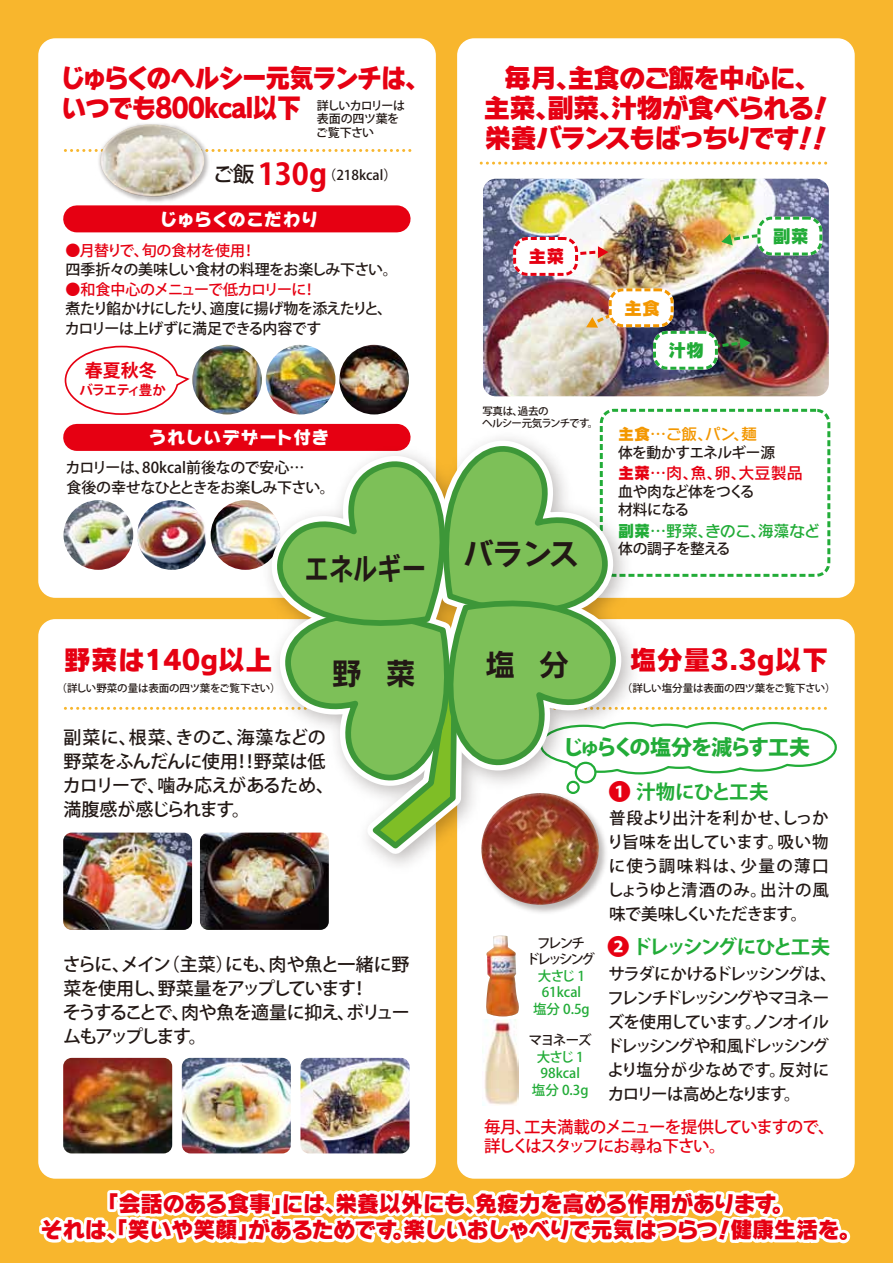
<style>
.page{position:relative;width:893px;height:1263px;background:#f8b62d}
.page>*{position:absolute;margin:0;border:0;box-sizing:border-box;transform-origin:0 0}
.t1{font:30.6px "Rodin Wanpaku Pro B";letter-spacing:-.03em;color:#221815}
.t2{font:30.6px "Rodin Wanpaku Pro B";letter-spacing:-.03em;color:#221815;scale:.8 1}
.t3{font:27px/29.8px "Rodin Wanpaku Pro EB";letter-spacing:-.055em;color:#e60012;text-align:center}
.t4{font:27px/29.8px "Rodin Wanpaku Pro EB";letter-spacing:-.055em;color:#e60012;scale:.94 1}
.t5{font:27px "Rodin Wanpaku Pro EB";color:#e60012}
.t6{font:22.5px/26.4px "Rodin Wanpaku Pro EB";letter-spacing:-.035em;color:#e60012;text-align:center}
.t7{font:800 21px "Koz Go Pro";letter-spacing:-.075em;color:#22ac38}
.t8{font:700 19.5px "Koz Go Pro";letter-spacing:-.085em;color:#22ac38}
.t9{font:700 19.5px "Koz Go Pro";letter-spacing:-.02em;color:#22ac38}
.t10{font:500 18px/24px "Koz Go Pro";letter-spacing:-.085em;color:#221815}
.t11{font:500 18px/24px "Koz Go Pro";letter-spacing:-.05em;color:#221815}
.t12{font:18px "Rodin Wanpaku Pro EB";color:#fff}
.t13{font:18px "Rodin Wanpaku Pro EB";letter-spacing:-.025em;color:#fff}
.t14{font:18px "Rodin Wanpaku Pro EB";color:#22ac38}
.t15{font:700 18px "Koz Go Pro";color:#e60012}
.t16{font:18px "Rodin Wanpaku Pro EB";color:#e60012}
.t17{font:18px "Rodin Wanpaku Pro EB";color:#f39700}
.t18{font:500 16.5px/24px "Koz Go Pro";letter-spacing:-.095em;color:#221815}
.t19{font:500 16.5px/24px "Koz Go Pro";letter-spacing:-.065em;color:#221815;text-align:justify}
.t20{font:500 16.5px/19.5px "Koz Go Pro";letter-spacing:-.07em;color:#e60012}
.t21{font:16.05px "Rodin Wanpaku Pro DB";letter-spacing:-.04em;color:#22ac38}
.t22{font:16.05px "Rodin Wanpaku Pro DB";color:#e60012}
.t23{font:16.05px "Rodin Wanpaku Pro DB";color:#f39700}
.t24{font:500 15px/19.5px "Koz Go Pro";letter-spacing:-.03em;color:#221815}
.t25{font:500 15px "Koz Go Pro";letter-spacing:-.01em;color:#221815}
.t26{font:500 15px "Koz Go Pro";letter-spacing:-.07em;color:#e60012}
.t27{font:500 15px "Koz Go Pro";letter-spacing:-.045em;color:#e60012}
.t28{font:500 14.7px/18.8px "Koz Go Pro";letter-spacing:-.04em;color:#221815}
.t29{font:500 13.5px/16.5px "Koz Go Pro";color:#22ac38;text-align:center}
.t30{font:500 13.5px "Koz Go Pro";color:#221815}
.t31{font:500 13.5px/16.5px "Koz Go Pro";letter-spacing:-.17em;color:#221815;text-align:center}
.t32{font:700 13.5px "Koz Go Pro";letter-spacing:-.09em;color:#e60012}
.t33{font:500 13.5px "Koz Go Pro";letter-spacing:-.11em;color:#221815}
.t34{font:500 12px/13.5px "Koz Go Pro";letter-spacing:-.04em;color:#221815}
.t35{font:500 10.5px "Koz Go Pro";letter-spacing:-.01em;color:#221815}
.t36{font:500 10.5px "Koz Go Pro";letter-spacing:-.03em;color:#221815}
.t37{font:500 10.5px/12px "Koz Go Pro";letter-spacing:-.05em;color:#221815}
.s1{font-size:21.45px}
.s2{font-weight:700;font-size:29.85px;color:#e60012}
.s3{font-family:"Rodin Wanpaku Pro EB"}
.s4{font-weight:500;font-size:22.5px;color:#e60012}
</style>
<div class="page">
<div style="left:38px;top:38px;width:398px;height:560px;background:#fff;border-radius:17px"></div>
<div style="left:457px;top:619px;width:398px;height:560px;background:#fff;border-radius:17px"></div>
<div style="left:457px;top:38px;width:398px;height:560px;background:#fff;border-radius:17px"></div>
<div style="left:38px;top:619px;width:398px;height:560px;background:#fff;border-radius:17px"></div>
<img style="left:483px;top:179px;width:346px;height:158px">
<img style="left:485px;top:1020px;width:32px;height:29px">
<img style="left:486px;top:948px;width:33px;height:68px">
<img style="left:457px;top:881px;width:117px;height:67px">
<img style="left:481px;top:881px;width:118px;height:24px">
<img style="left:200px;top:867px;width:129px;height:63px">
<svg style="left:65px;top:149px;width:296px;height:3px"></svg>
<img style="left:96px;top:149px;width:115px;height:53px">
<img style="left:100px;top:124px;width:109px;height:74px">
<svg style="left:481px;top:162px;width:347px;height:3px"></svg>
<svg style="left:38px;top:1049px;width:815px;height:195px"></svg>
<svg style="left:721px;top:232px;width:36px;height:13px"></svg>
<svg style="left:586px;top:295px;width:80px;height:33px"></svg>
<svg style="left:577px;top:246px;width:31px;height:22px"></svg>
<div style="left:759px;top:218px;width:62px;height:36px;background:#fff;border-radius:13px"></div>
<div style="left:757px;top:217px;width:65px;height:38px;border:3px dashed #22ac38;border-radius:13px"></div>
<div style="left:515px;top:238px;width:62px;height:36px;background:#fff;border-radius:13px"></div>
<div style="left:513px;top:237px;width:65px;height:39px;border:3px dashed #e60012;border-radius:13px"></div>
<div style="left:610px;top:290px;width:62px;height:36px;background:#fff;border-radius:13px"></div>
<div style="left:609px;top:288px;width:65px;height:39px;border:3px dashed #f39700;border-radius:13px"></div>
<div style="left:654px;top:332px;width:62px;height:36px;background:#fff;border-radius:13px"></div>
<div style="left:653px;top:331px;width:65px;height:39px;border:3px dashed #22ac38;border-radius:13px"></div>
<div style="left:77px;top:205px;width:320px;height:27px;background:#e60012"></div>
<img style="left:63px;top:838px;width:129px;height:92px">
<img style="left:63px;top:1058px;width:109px;height:95px">
<img style="left:182px;top:1058px;width:109px;height:95px">
<img style="left:300px;top:1058px;width:109px;height:95px">
<svg style="left:763px;top:730px;width:72px;height:35px"></svg>
<img style="left:253px;top:867px;width:352px;height:14px">
<svg style="left:361px;top:149px;width:51px;height:84px"></svg>
<img style="left:64px;top:337px;width:766px;height:530px">
<h2 class="t4" style="left:60px;top:62px;width:395px">じゅらくのヘルシー元気ランチは、いつでも800kcal以下</h2>
<p class="t34" style="left:316px;top:99px;width:91px">詳しいカロリーは表面の四ツ葉をご覧下さい</p>
<p class="t30" style="left:212px;top:167px;width:186px"><span class="s1">ご飯</span> <span class="s2">130g</span>（218kcal）</p>
<p class="t13" style="left:160px;top:206px;width:161px">じゅらくのこだわり</p>
<p class="t27" style="left:65px;top:241px;width:192px">●月替りで、旬の食材を使用！</p>
<p class="t25" style="left:65px;top:260px;width:334px">四季折々の美味しい食材の料理をお楽しみ下さい。</p>
<p class="t26" style="left:65px;top:280px;width:253px">●和食中心のメニューで低カロリーに！</p>
<p class="t24" style="left:65px;top:300px;width:329px">煮たり餡かけにしたり、適度に揚げ物を添えたりと、カロリーは上げずに満足できる内容です</p>
<p class="t15" style="left:85px;top:358px;width:73px">春夏秋冬</p>
<p class="t32" style="left:79px;top:381px;width:88px">バラエティ豊か</p>
<p class="t12" style="left:149px;top:425px;width:182px">うれしいデザート付き</p>
<p class="t24" style="left:66px;top:459px;width:271px">カロリーは、80kcal前後なので安心…<br>食後の幸せなひとときをお楽しみ下さい。</p>
<h1 class="t2" style="left:304px;top:548px;width:154px">エネルギー</h1>
<h2 class="t3" style="left:484px;top:62px;width:352px">毎月、主食のご飯を中心に、主菜、副菜、汁物が食べられる！栄養バランスもばっちりです！！</h2>
<p class="t16" style="left:528px;top:244px;width:37px">主菜</p>
<p class="t37" style="left:482px;top:406px;width:118px">写真は、過去の<br>ヘルシー元気ランチです。</p>
<h1 class="t1" style="left:463px;top:533px;width:117px">バランス</h1>
<p class="t17" style="left:624px;top:295px;width:37px">主食</p>
<p class="t14" style="left:668px;top:338px;width:37px">汁物</p>
<p class="t14" style="left:773px;top:224px;width:37px">副菜</p>
<p class="t23" style="left:618px;top:423px;width:141px"><span class="s3">主食</span>…ご飯、パン、麺</p>
<p class="t28" style="left:618px;top:444px;width:159px">体を動かすエネルギー源</p>
<p class="t22" style="left:618px;top:462px;width:186px"><span class="s3">主菜</span>…肉、魚、卵、大豆製品</p>
<p class="t28" style="left:618px;top:483px;width:138px">血や肉など体をつくる材料になる</p>
<p class="t21" style="left:618px;top:520px;width:203px"><span class="s3">副菜</span>…野菜、きのこ、海藻など</p>
<p class="t28" style="left:618px;top:540px;width:114px">体の調子を整える</p>
<h2 class="t5" style="left:64px;top:641px;width:210px">野菜は140g以上</h2>
<h2 class="t5" style="left:629px;top:641px;width:201px">塩分量3.3ｇ以下</h2>
<h1 class="t1" style="left:485px;top:644px;width:86px">塩 分</h1>
<h1 class="t1" style="left:331px;top:653px;width:86px">野 菜</h1>
<p class="t35" style="left:57px;top:682px;width:226px">（詳しい野菜の量は表面の四ツ葉をご覧下さい）</p>
<p class="t36" style="left:622px;top:682px;width:215px">（詳しい塩分量は表面の四ツ葉をご覧下さい）</p>
<p class="t11" style="left:63px;top:726px;width:273px">副菜に、根菜、きのこ、海藻などの野菜をふんだんに使用！！野菜は低カロリーで、噛み応えがあるため、満腹感が感じられます。</p>
<p class="t10" style="left:63px;top:953px;width:349px">さらに、メイン（主菜）にも、肉や魚と一緒に野菜を使用し、野菜量をアップしています！<br>そうすることで、肉や魚を適量に抑え、ボリュームもアップします。</p>
<p class="t7" style="left:562px;top:733px;width:250px">じゅらくの塩分を減らす工夫</p>
<p class="t9" style="left:609px;top:779px;width:161px"><span class="s4">❶</span> 汁物にひと工夫</p>
<p class="t31" style="left:526px;top:935px;width:70px">フレンチ<br>ドレッシング</p>
<p class="t29" style="left:533px;top:968px;width:58px">大さじ 1<br>61kcal<br>塩分 0.5g</p>
<p class="t33" style="left:529px;top:1032px;width:64px">マヨネーズ</p>
<p class="t29" style="left:532px;top:1049px;width:58px">大さじ 1<br>98kcal<br>塩分 0.3g</p>
<p class="t19" style="left:607px;top:807px;width:223px">普段より出汁を利かせ、しっかり旨味を出しています。吸い物に使う調味料は、少量の薄口しょうゆと清酒のみ。出汁の風味で美味しくいただきます。</p>
<p class="t8" style="left:607px;top:934px;width:224px"><span class="s4">❷</span> ドレッシングにひと工夫</p>
<p class="t18" style="left:606px;top:962px;width:232px">サラダにかけるドレッシングは、フレンチドレッシングやマヨネーズを使用しています。ノンオイルドレッシングや和風ドレッシングより塩分が少なめです。反対にカロリーは高めとなります。</p>
<p class="t20" style="left:484px;top:1118px;width:352px">毎月、工夫満載のメニューを提供していますので、詳しくはスタッフにお尋ね下さい。</p>
<h3 class="t6" style="left:40px;top:1189px;width:822px">「会話のある食事」には、栄養以外にも、免疫力を高める作用があります。<br>それは、「笑いや笑顔」があるためです。楽しいおしゃべりで元気はつらつ！健康生活を。</h3>
</div>
